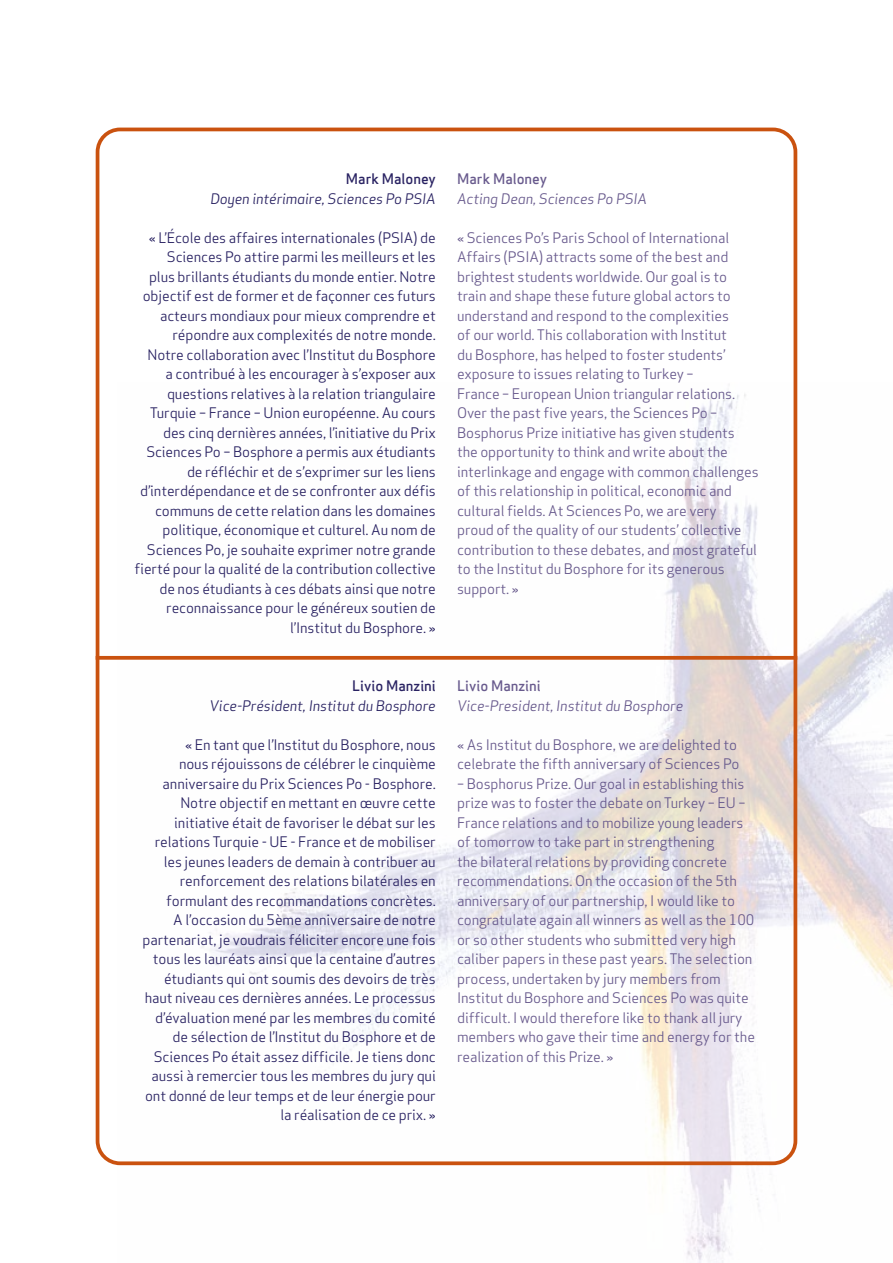
<style>
.page{position:relative;width:893px;height:1263px;background:#fff}
.page>*{position:absolute;margin:0;border:0;box-sizing:border-box;transform-origin:0 0}
.t1{font:14.25px/19.5px "Apex Sans";letter-spacing:-.01em;color:#292262;text-align:right}
.t2{font:14.25px/19.5px "Apex Sans";letter-spacing:-.01em;color:#685a8d}
.t3{font:italic 14.25px "Apex Sans";letter-spacing:-.01em;color:#292262}
.t4{font:italic 14.25px "Apex Sans";letter-spacing:-.01em;color:#685a8d}
.t5{font:500 14.25px "Apex Sans";color:#292262}
.t6{font:500 14.25px "Apex Sans";color:#685a8d}
</style>
<div class="page">
<img style="left:117px;top:383px;width:776px;height:880px">
<div style="left:96px;top:128px;width:701px;height:1037px;border:4px solid #ca520f;border-radius:22px"></div>
<svg style="left:96px;top:656px;width:701px;height:4px;background:#cd5e20"></svg>
<p class="t5" style="left:346px;top:167px;width:91px">Mark Maloney</p>
<p class="t3" style="left:210px;top:187px;width:227px">Doyen intérimaire, Sciences Po PSIA</p>
<p class="t1" style="left:134px;top:227px;width:303px">« L’École des affaires internationales (PSIA) de Sciences Po attire parmi les meilleurs et les<br>plus brillants étudiants du monde entier. Notre objectif est de former et de façonner ces futurs acteurs mondiaux pour mieux comprendre et répondre aux complexités de notre monde.<br>Notre collaboration avec l’Institut du Bosphore<br>a contribué à les encourager à s’exposer aux questions relatives à la relation triangulaire Turquie – France – Union européenne. Au cours des cinq dernières années, l’initiative du Prix Sciences Po – Bosphore a permis aux étudiants de réfléchir et de s’exprimer sur les liens d’interdépendance et de se confronter aux défis communs de cette relation dans les domaines politique, économique et culturel. Au nom de Sciences Po, je souhaite exprimer notre grande fierté pour la qualité de la contribution collective de nos étudiants à ces débats ainsi que notre reconnaissance pour le généreux soutien de l’Institut du Bosphore. »</p>
<p class="t5" style="left:352px;top:673px;width:85px">Livio Manzini</p>
<p class="t3" style="left:210px;top:694px;width:228px">Vice-Président, Institut du Bosphore</p>
<p class="t1" style="left:143px;top:733px;width:295px">« En tant que l’Institut du Bosphore, nous<br>nous réjouissons de célébrer le cinquième anniversaire du Prix Sciences Po - Bosphore.<br>Notre objectif en mettant en œuvre cette initiative était de favoriser le débat sur les relations Turquie - UE - France et de mobiliser les jeunes leaders de demain à contribuer au renforcement des relations bilatérales en formulant des recommandations concrètes.<br>A l’occasion du 5ème anniversaire de notre partenariat, je voudrais féliciter encore une fois tous les lauréats ainsi que la centaine d’autres étudiants qui ont soumis des devoirs de très haut niveau ces dernières années. Le processus d’évaluation mené par les membres du comité de sélection de l’Institut du Bosphore et de Sciences Po était assez difficile. Je tiens donc aussi à remercier tous les membres du jury qui ont donné de leur temps et de leur énergie pour la réalisation de ce prix. »</p>
<p class="t6" style="left:457px;top:166px;width:91px">Mark Maloney</p>
<p class="t4" style="left:457px;top:187px;width:192px">Acting Dean, Sciences Po PSIA</p>
<p class="t2" style="left:457px;top:226px;width:303px">« Sciences Po’s Paris School of International Affairs (PSIA) attracts some of the best and brightest students worldwide. Our goal is to train and shape these future global actors to understand and respond to the complexities<br>of our world. This collaboration with Institut<br>du Bosphore, has helped to foster students’ exposure to issues relating to Turkey –<br>France – European Union triangular relations.<br>Over the past five years, the Sciences Po – Bosphorus Prize initiative has given students the opportunity to think and write about the interlinkage and engage with common challenges of this relationship in political, economic and cultural fields. At Sciences Po, we are very<br>proud of the quality of our students’ collective contribution to these debates, and most grateful to the Institut du Bosphore for its generous support. »</p>
<p class="t6" style="left:457px;top:673px;width:85px">Livio Manzini</p>
<p class="t4" style="left:457px;top:694px;width:228px">Vice-President, Institut du Bosphore</p>
<p class="t2" style="left:457px;top:733px;width:284px">« As Institut du Bosphore, we are delighted to celebrate the fifth anniversary of Sciences Po</p>
<p class="t2" style="left:457px;top:772px;width:299px">– Bosphorus Prize. Our goal in establishing this prize was to foster the debate on Turkey – EU – France relations and to mobilize young leaders of tomorrow to take part in strengthening<br>the bilateral relations by providing concrete recommendations. On the occasion of the 5th anniversary of our partnership, I would like to congratulate again all winners as well as the 100 or so other students who submitted very high caliber papers in these past years. The selection process, undertaken by jury members from Institut du Bosphore and Sciences Po was quite difficult. I would therefore like to thank all jury members who gave their time and energy for the realization of this Prize. »</p>
</div>
